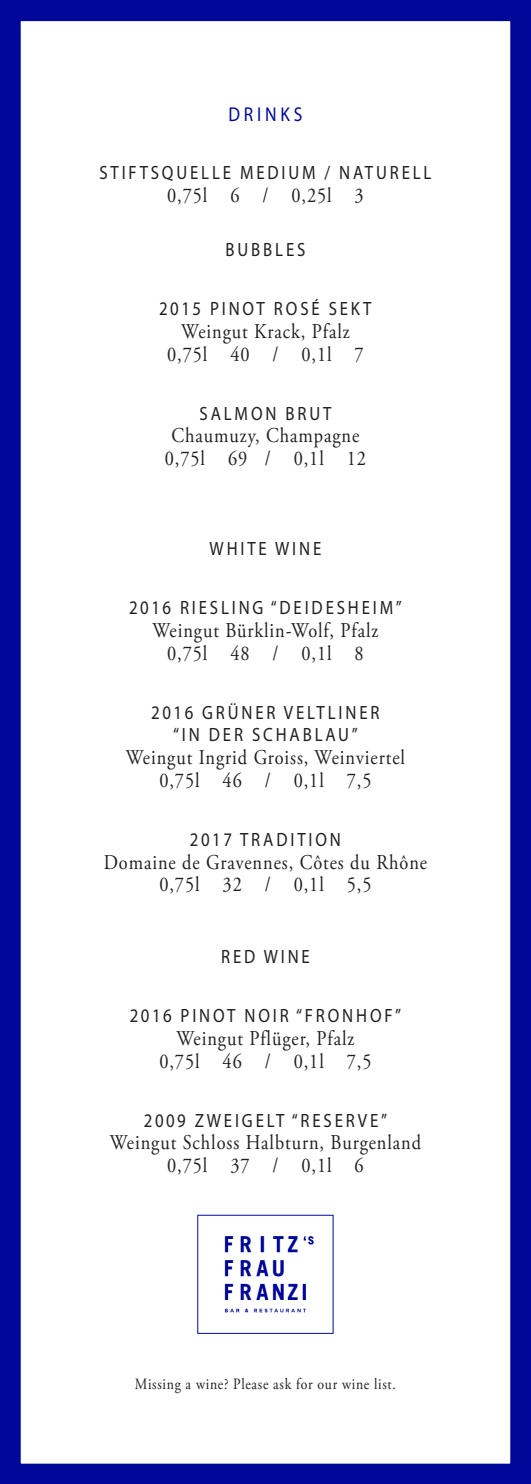
<style>
.page{position:relative;width:531px;height:1484px;background:#fff}
.page>*{position:absolute;margin:0;border:0;box-sizing:border-box;transform-origin:0 0}
.t1{font:21px/22.8px "Adobe Garamond Pro";letter-spacing:.05em;color:#231f20;text-align:center;scale:.87 1}
.t2{font:20.12px "Myriad Pro";letter-spacing:.22em;color:#010799;scale:.87 1}
.t3{font:19.25px/22.8px "Myriad Pro";letter-spacing:.17em;color:#231f20;text-align:center;scale:.87 1}
.t4{font:15.75px "Adobe Garamond Pro";letter-spacing:.05em;color:#231f20;scale:.87 1}
</style>
<div class="page">
<div style="left:0;top:0;width:531px;height:1483px;background:#010799"></div>
<div style="left:13px;top:13px;width:505px;height:1458px;background:#fff"></div>
<div style="left:5px;top:5px;width:521px;height:1474px;border:16px solid #010799"></div>
<img style="left:197px;top:1214px;width:137px;height:120px">
<p class="t2" style="left:228px;top:101px;width:87px">DRINKS</p>
<p class="t3" style="left:99px;top:161px;width:383px">STIFTSQUELLE MEDIUM / NATURELL</p>
<p class="t1" style="left:167px;top:185px;width:227px">0,75l 6 / 0,25l 3</p>
<p class="t3" style="left:225px;top:238px;width:93px">BUBBLES</p>
<p class="t3" style="left:159px;top:297px;width:246px">2015 PINOT ROSÉ SEKT</p>
<p class="t1" style="left:167px;top:321px;width:227px">Weingut Krack, Pfalz<br>0,75l 40 / 0,1l 7</p>
<p class="t3" style="left:199px;top:401px;width:153px">SALMON BRUT</p>
<p class="t1" style="left:165px;top:425px;width:233px">Chaumuzy, Champagne<br>0,75l 69 / 0,1l 12</p>
<p class="t3" style="left:210px;top:537px;width:130px">WHITE WINE</p>
<p class="t3" style="left:129px;top:596px;width:315px">2016 RIESLING “DEIDESHEIM”</p>
<p class="t1" style="left:152px;top:619px;width:261px">Weingut Bürklin-Wolf, Pfalz<br>0,75l 48 / 0,1l 8</p>
<p class="t3" style="left:151px;top:700px;width:264px">2016 GRÜNER VELTLINER “IN DER SCHABLAU”</p>
<p class="t1" style="left:126px;top:746px;width:322px">Weingut Ingrid Groiss, Weinviertel<br>0,75l 46 / 0,1l 7,5</p>
<p class="t3" style="left:190px;top:827px;width:175px">2017 TRADITION</p>
<p class="t1" style="left:104px;top:851px;width:373px">Domaine de Gravennes, Côtes du Rhône<br>0,75l 32 / 0,1l 5,5</p>
<p class="t3" style="left:221px;top:945px;width:103px">RED WINE</p>
<p class="t3" style="left:130px;top:1004px;width:313px">2016 PINOT NOIR “FRONHOF”</p>
<p class="t1" style="left:159px;top:1027px;width:245px">Weingut Pflüger, Pfalz<br>0,75l 46 / 0,1l 7,5</p>
<p class="t3" style="left:144px;top:1108px;width:281px">2009 ZWEIGELT “RESERVE”</p>
<p class="t1" style="left:110px;top:1132px;width:359px">Weingut Schloss Halbturn, Burgenland<br>0,75l 37 / 0,1l 6</p>
<p class="t4" style="left:135px;top:1374px;width:301px">Missing a wine? Please ask for our wine list.</p>
</div>
